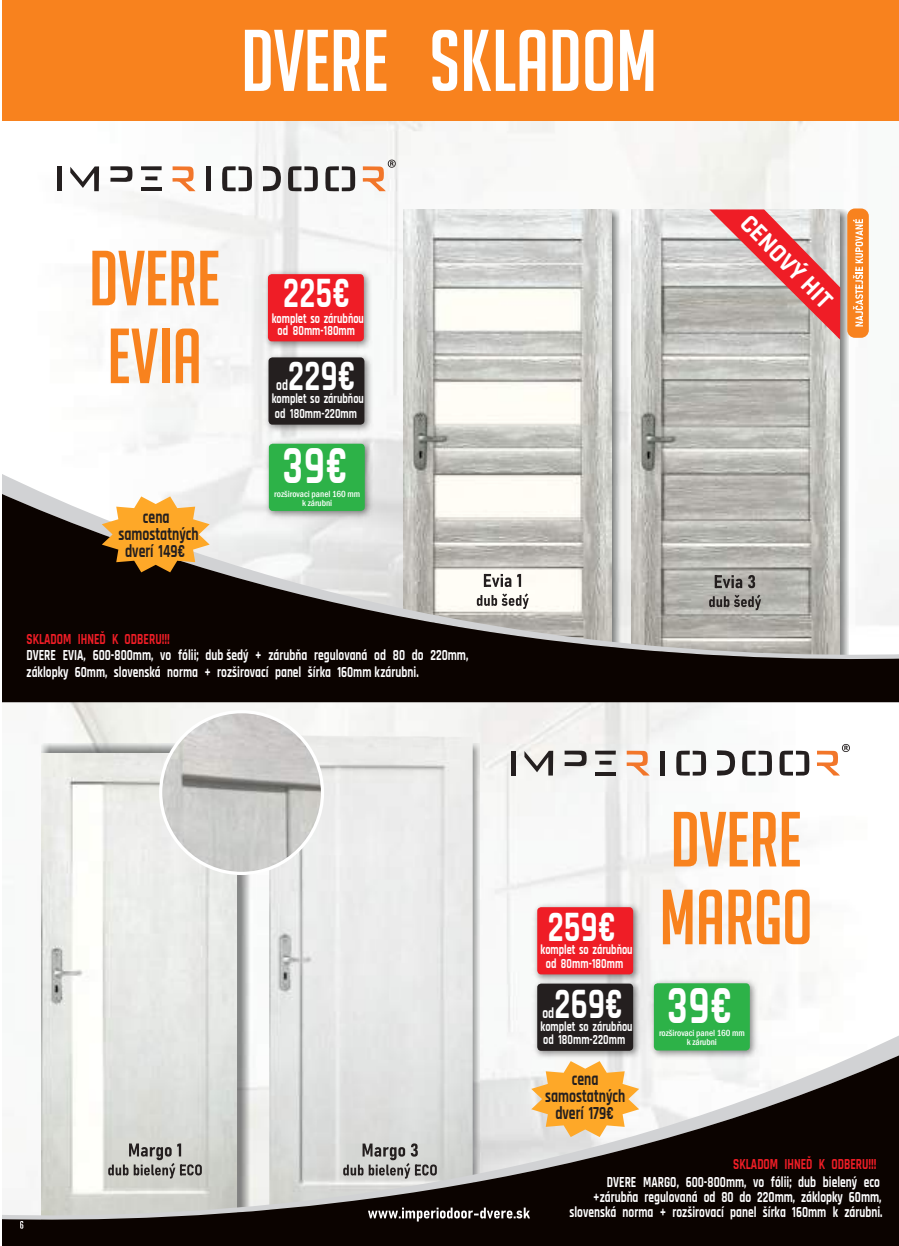
<style>
.page{position:relative;width:899px;height:1246px;background:#fff}
.page>*{position:absolute;margin:0;border:0;box-sizing:border-box;transform-origin:0 0}
.t1{font:700 53.25px "Rajdhani";color:#fff;scale:.75 1}
.t2{font:700 43.05px "Rajdhani";letter-spacing:.015em;color:#fff;scale:.75 1}
.t3{font:700 25.35px "Rajdhani";color:#fff}
.t4{font:700 18.3px/16.8px "Rajdhani";color:#241f1f;text-align:center;scale:.75 1}
.t5{font:700 15.15px/15px "Rajdhani";color:#fff;scale:.75 1}
.t6{font:700 15.15px "Rajdhani";color:#ef1d26;scale:.75 1}
.t7{font:700 13.65px/14px "Rajdhani";color:#fff;text-align:center;scale:.75 1}
.t8{font:500 condensed 9.15px/9.1px "Franklin Gothic";color:#fff;text-align:center}
</style>
<div class="page">
<img style="left:3px;top:120px;width:895px;height:909px">
<img style="left:41px;top:743px;width:438px;height:286px">
<img style="left:41px;top:754px;width:196px;height:275px">
<img style="left:269px;top:735px;width:203px;height:294px">
<img style="left:611px;top:210px;width:237px;height:258px">
<img style="left:403px;top:210px;width:208px;height:258px">
<img style="left:631px;top:210px;width:209px;height:258px">
<img style="left:161px;top:712px;width:161px;height:161px;border-radius:50%">
<div style="left:159px;top:710px;width:165px;height:165px;border:3px solid #fff;border-radius:50%"></div>
<svg style="left:41px;top:1029px;width:857px;height:20px"></svg>
<svg style="left:3px;top:1049px;width:895px;height:197px;background:#878482"></svg>
<svg style="left:3px;top:468px;width:895px;height:21px"></svg>
<svg style="left:3px;top:489px;width:895px;height:213px;background:#75716d"></svg>
<div style="left:3px;top:0;width:895px;height:120px;background:#f8821e"></div>
<svg style="left:245px;top:30px;width:83px;height:61px"></svg>
<svg style="left:334px;top:30px;width:26px;height:61px"></svg>
<svg style="left:366px;top:30px;width:20px;height:61px"></svg>
<svg style="left:432px;top:30px;width:25px;height:61px"></svg>
<svg style="left:464px;top:30px;width:81px;height:61px"></svg>
<svg style="left:552px;top:30px;width:26px;height:61px"></svg>
<svg style="left:585px;top:30px;width:27px;height:61px"></svg>
<svg style="left:620px;top:30px;width:33px;height:61px"></svg>
<svg style="left:92px;top:251px;width:126px;height:54px"></svg>
<svg style="left:111px;top:329px;width:47px;height:54px"></svg>
<div style="left:162px;top:329px;width:7px;height:54px;background:#f8821e"></div>
<svg style="left:176px;top:329px;width:23px;height:54px"></svg>
<svg style="left:484px;top:574px;width:27px;height:13px"></svg>
<svg style="left:517px;top:574px;width:4px;height:13px"></svg>
<svg style="left:477px;top:593px;width:52px;height:16px"></svg>
<svg style="left:714px;top:575px;width:28px;height:13px"></svg>
<svg style="left:748px;top:575px;width:7px;height:13px"></svg>
<svg style="left:709px;top:595px;width:52px;height:15px"></svg>
<svg style="left:108px;top:1143px;width:94px;height:36px;background:#ababa6"></svg>
<svg style="left:343px;top:1143px;width:94px;height:36px;background:#acacaa"></svg>
<svg style="left:20px;top:1221px;width:3px;height:8px"></svg>
<div style="left:847px;top:208px;width:21px;height:130px;background:#f8821e;border-radius:8px"></div>
<svg style="left:852px;top:219px;width:11px;height:107px"></svg>
<svg style="left:70px;top:166px;width:29px;height:25px"></svg>
<svg style="left:172px;top:166px;width:23px;height:25px"></svg>
<svg style="left:110px;top:166px;width:22px;height:18px"></svg>
<svg style="left:221px;top:164px;width:31px;height:29px"></svg>
<div style="left:57px;top:167px;width:5px;height:24px;background:#241f1f"></div>
<hr style="left:206px;top:167px;width:4px;height:24px;background:#241f1f">
<svg style="left:141px;top:166px;width:21px;height:4px"></svg>
<hr style="left:141px;top:188px;width:21px;height:3px;background:#241f1f">
<svg style="left:145px;top:176px;width:12px;height:4px"></svg>
<svg style="left:263px;top:164px;width:55px;height:29px"></svg>
<svg style="left:325px;top:164px;width:31px;height:29px"></svg>
<svg style="left:363px;top:160px;width:33px;height:31px"></svg>
<svg style="left:524px;top:751px;width:29px;height:25px"></svg>
<svg style="left:626px;top:751px;width:23px;height:25px"></svg>
<svg style="left:564px;top:751px;width:22px;height:17px"></svg>
<svg style="left:675px;top:749px;width:31px;height:28px"></svg>
<div style="left:511px;top:751px;width:5px;height:25px;background:#241f1f"></div>
<hr style="left:660px;top:751px;width:4px;height:25px;background:#241f1f">
<svg style="left:595px;top:751px;width:21px;height:4px"></svg>
<hr style="left:595px;top:772px;width:21px;height:4px;background:#241f1f">
<svg style="left:599px;top:761px;width:12px;height:4px"></svg>
<svg style="left:717px;top:749px;width:55px;height:28px"></svg>
<svg style="left:778px;top:749px;width:32px;height:28px"></svg>
<svg style="left:817px;top:744px;width:33px;height:32px"></svg>
<svg style="left:674px;top:812px;width:73px;height:54px"></svg>
<svg style="left:753px;top:812px;width:46px;height:54px"></svg>
<svg style="left:663px;top:890px;width:29px;height:54px"></svg>
<svg style="left:699px;top:890px;width:23px;height:54px"></svg>
<svg style="left:728px;top:890px;width:51px;height:54px"></svg>
<svg style="left:785px;top:890px;width:24px;height:54px"></svg>
<svg style="left:368px;top:1208px;width:162px;height:13px"></svg>
<img style="left:262px;top:269px;width:111px;height:81px">
<div style="left:268px;top:274px;width:96px;height:67px;background:#ef1d26;border-radius:4px"></div>
<img style="left:532px;top:902px;width:110px;height:76px">
<div style="left:537px;top:907px;width:96px;height:67px;background:#ef1d26;border-radius:4px"></div>
<img style="left:263px;top:352px;width:110px;height:81px">
<div style="left:268px;top:357px;width:96px;height:68px;background:#241f1f;border-radius:4px"></div>
<img style="left:532px;top:978px;width:110px;height:82px">
<div style="left:537px;top:984px;width:96px;height:67px;background:#241f1f;border-radius:4px"></div>
<svg style="left:102px;top:496px;width:108px;height:76px;background:#dba351"></svg>
<svg style="left:531px;top:1061px;width:108px;height:76px"></svg>
<svg style="left:707px;top:208px;width:134px;height:133px;background:#d49292"></svg>
<img style="left:263px;top:438px;width:111px;height:82px">
<div style="left:269px;top:444px;width:96px;height:67px;background:#2db248;border-radius:4px"></div>
<img style="left:648px;top:978px;width:110px;height:81px">
<div style="left:654px;top:983px;width:95px;height:67px;background:#2db248;border-radius:4px"></div>
<h2 class="t2" style="left:283px;top:274px;width:91px">225€</h2>
<p class="t7" style="left:272px;top:313px;width:124px;line-height:12.8px">komplet so zárubňou od 80mm-180mm</p>
<h2 class="t2" style="left:288px;top:358px;width:92px">229€</h2>
<p class="t5" style="left:276px;top:379px;width:17px">od</p>
<p class="t7" style="left:272px;top:392px;width:124px;line-height:15px;text-align:left">komplet so zárubňou od 180mm-220mm</p>
<h1 class="t1" style="left:283px;top:443px;width:88px">39€</h1>
<p class="t4" style="left:118px;top:511px;width:108px;line-height:16.2px">cena samostatných</p>
<p class="t4" style="left:125px;top:544px;width:82px">dverí 149€</p>
<p class="t8" style="left:274px;top:490px;width:87px">rozširovaci panel 160 mm k zárubni</p>
<p class="t6" style="left:27px;top:632px;width:193px">SKLADOM IHNEĎ K ODBERU!!!</p>
<p class="t5" style="left:27px;top:648px;width:590px;line-height:16.6px">DVERE EVIA, 600-800mm, vo fólii; dub šedý + zárubňa regulovaná od 80 do 220mm, záklopky 60mm, slovenská norma + rozširovací panel šírka 160mm kzárubni.</p>
<h3 class="t3" style="left:753px;top:211px;width:120px;rotate:46deg">CENOVÝ HIT</h3>
<h2 class="t2" style="left:547px;top:909px;width:93px">259€</h2>
<p class="t7" style="left:540px;top:944px;width:124px">komplet so zárubňou od 80mm-180mm</p>
<h2 class="t2" style="left:554px;top:985px;width:93px">269€</h2>
<p class="t5" style="left:542px;top:1006px;width:17px">od</p>
<p class="t7" style="left:540px;top:1020px;width:124px;text-align:left">komplet so zárubňou od 180mm-220mm</p>
<p class="t4" style="left:545px;top:1072px;width:108px">cena samostatných dverí 179€</p>
<h1 class="t1" style="left:667px;top:983px;width:88px">39€</h1>
<p class="t8" style="left:659px;top:1029px;width:87px">rozširovaci panel 160 mm k zárubni</p>
<p class="t6" style="left:733px;top:1157px;width:193px">SKLADOM IHNEĎ K ODBERU!!!</p>
<p class="t5" style="left:569px;top:1176px;width:419px;text-align:right">DVERE MARGO, 600-800mm, vo fólii; dub bielený eco +zárubňa regulovaná od 80 do 220mm, záklopky 60mm, slovenská norma + rozširovací panel šírka 160mm k zárubni.</p>
</div>
